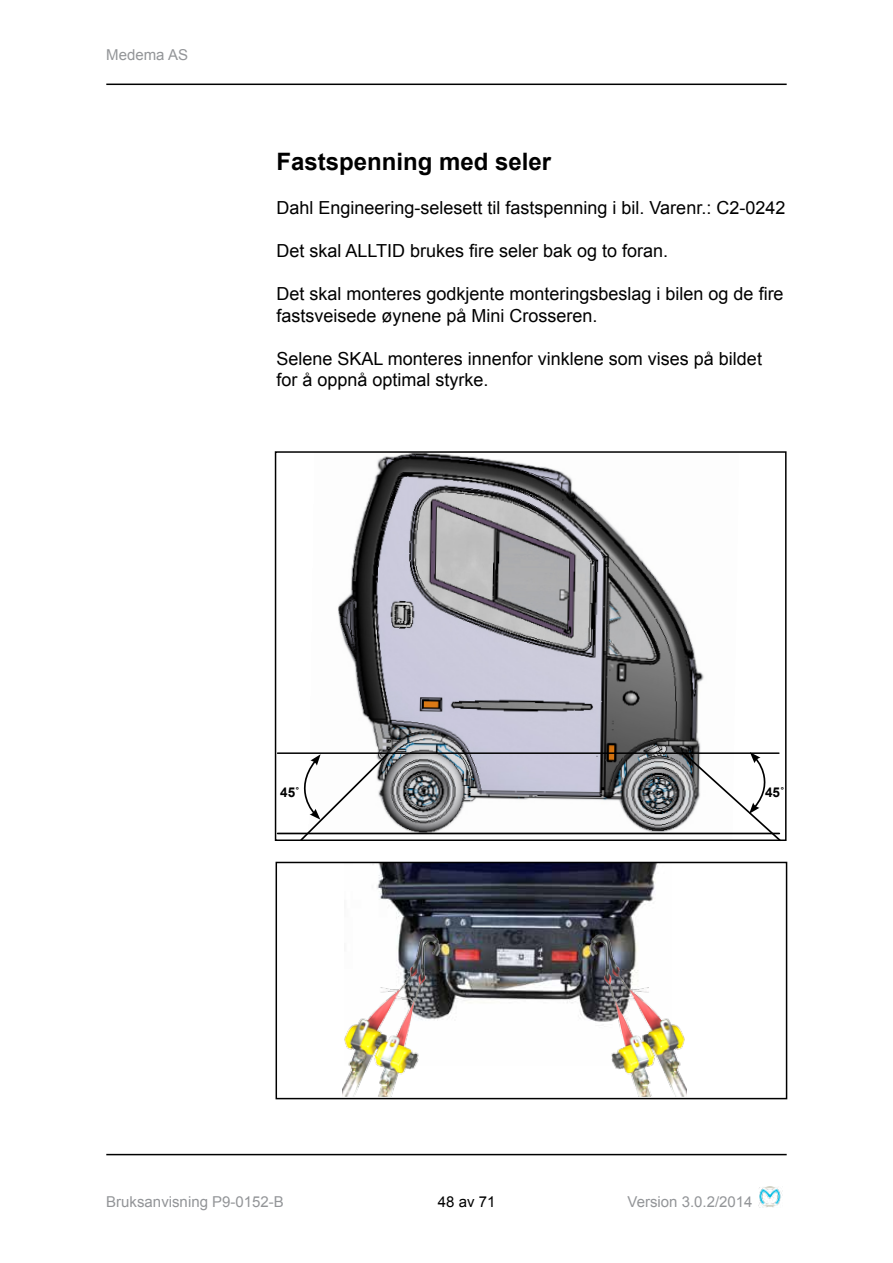
<style>
.page{position:relative;width:893px;height:1263px;background:#fff}
.page>*{position:absolute;margin:0;border:0;box-sizing:border-box;transform-origin:0 0}
.t1{font:700 24px "Arial";color:#000}
.t2{font:18px/21.6px "Arial";color:#000}
.t3{font:15px "Arial";color:#939598}
.t4{font:15px "Arial";color:#000}
.t5{font:700 13.5px "Arial";color:#000}
</style>
<div class="page">
<hr style="left:106px;top:84px;width:681px;height:1px;background:#000">
<hr style="left:106px;top:1154px;width:681px;height:1px;background:#000">
<img style="left:758px;top:1186px;width:24px;height:21px">
<img style="left:338px;top:454px;width:366px;height:381px">
<div style="left:275px;top:451px;width:512px;height:390px;border:2px solid #000"></div>
<hr style="left:278px;top:833px;width:501px;height:1px;background:#000">
<hr style="left:278px;top:752px;width:501px;height:2px;background:#000">
<svg style="left:292px;top:752px;width:98px;height:89px"></svg>
<svg style="left:681px;top:750px;width:101px;height:91px"></svg>
<img style="left:377px;top:865px;width:281px;height:151px">
<img style="left:343px;top:932px;width:102px;height:164px">
<img style="left:585px;top:932px;width:102px;height:164px">
<div style="left:276px;top:862px;width:511px;height:237px;border:2px solid #000"></div>
<p class="t3" style="left:106px;top:44px;width:83px">Medema AS</p>
<h1 class="t1" style="left:276px;top:146px;width:276px">Fastspenning med seler</h1>
<p class="t2" style="left:276px;top:197px;width:510px">Dahl Engineering-selesett til fastspenning i bil. Varenr.: C2-0242</p>
<p class="t2" style="left:276px;top:240px;width:393px">Det skal ALLTID brukes fire seler bak og to foran.</p>
<p class="t2" style="left:276px;top:283px;width:509px">Det skal monteres godkjente monteringsbeslag i bilen og de fire fastsveisede øynene på Mini Crosseren.</p>
<p class="t2" style="left:276px;top:348px;width:487px">Selene SKAL monteres innenfor vinklene som vises på bildet for å oppnå optimal styrke.</p>
<p class="t5" style="left:280px;top:783px;width:21px">45˚</p>
<p class="t5" style="left:765px;top:783px;width:21px">45˚</p>
<p class="t3" style="left:106px;top:1192px;width:179px">Bruksanvisning P9-0152-B</p>
<p class="t4" style="left:438px;top:1192px;width:59px">48 av 71</p>
<p class="t3" style="left:628px;top:1192px;width:127px">Version 3.0.2/2014</p>
</div>
